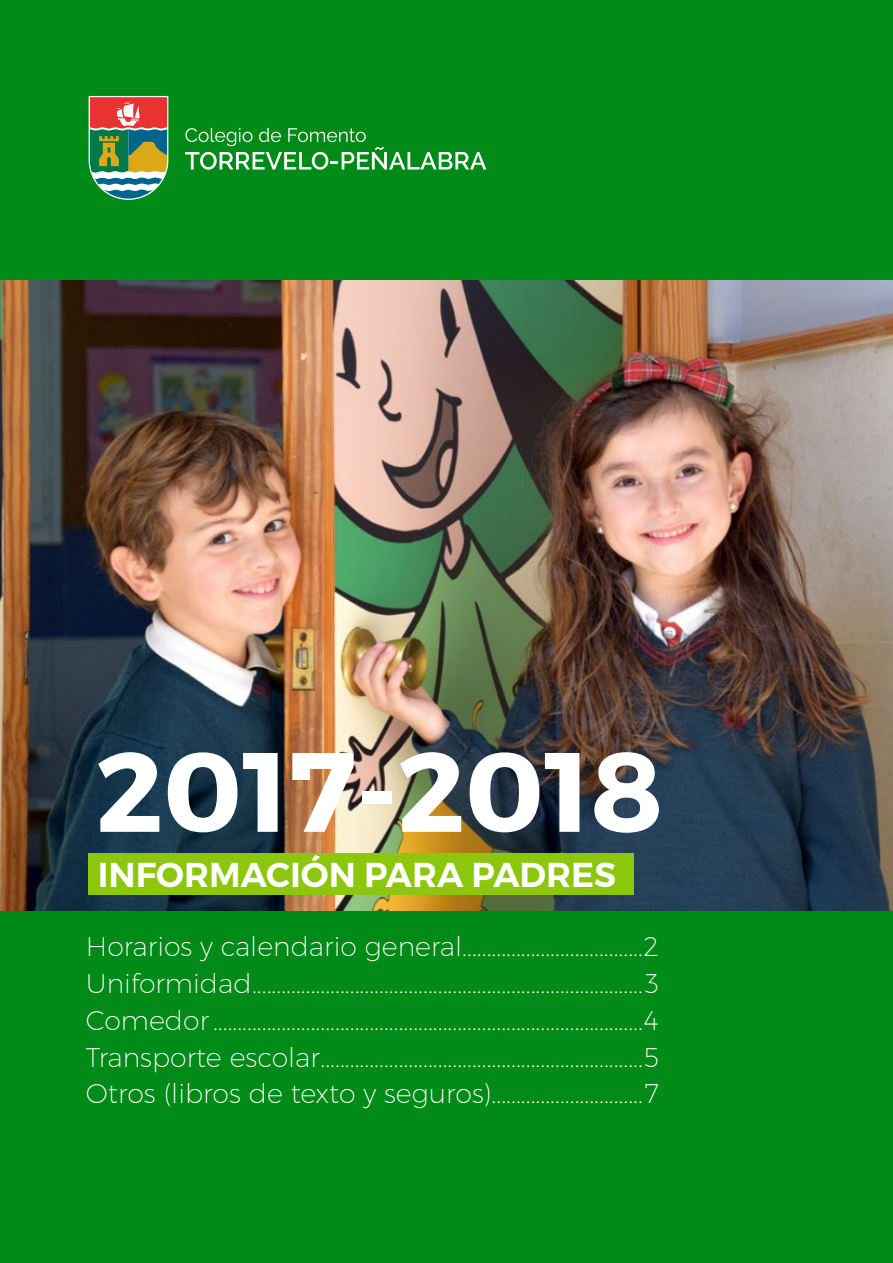
<style>
.page{position:relative;width:893px;height:1263px;background:#008a17}
.page>*{position:absolute;margin:0;border:0;box-sizing:border-box;transform-origin:0 0}
.t1{font:700 112.5px "Montserrat";color:#fff}
.t2{font:600 34.5px "Montserrat";color:#fff}
.t3{font:200 27px/36.8px "Montserrat";color:#fff;text-align:justify}
</style>
<div class="page">
<img style="left:0;top:281px;width:893px;height:629px">
<svg style="left:89px;top:96px;width:79px;height:104px;background:#8f8665"></svg>
<svg style="left:185px;top:128px;width:301px;height:42px"></svg>
<div style="left:89px;top:853px;width:545px;height:42px;background:#8cc70d"></div>
<h1 class="t1" style="left:96px;top:722px;width:569px">2017-2018</h1>
<p class="t2" style="left:98px;top:853px;width:520px">INFORMACIÓN PARA PADRES</p>
<p class="t3" style="left:86px;top:928px;width:574px">Horarios y calendario general.....................................2<br>Uniformidad................................................................................3<br>Comedor........................................................................................4<br>Transporte escolar..................................................................5<br>Otros (libros de texto y seguros)...............................7</p>
</div>
